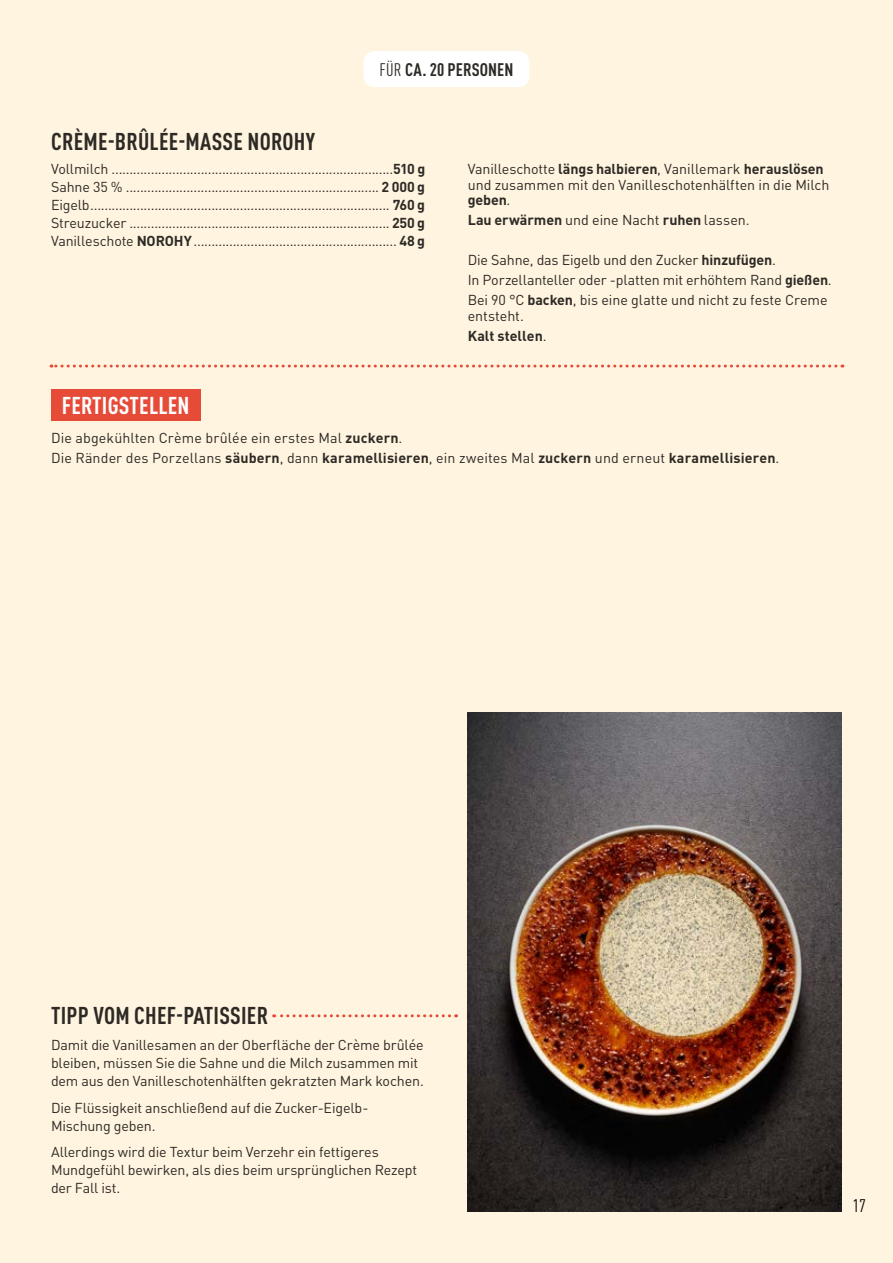
<style>
.page{position:relative;width:893px;height:1263px;background:#fff4df}
.page>*{position:absolute;margin:0;border:0;box-sizing:border-box;transform-origin:0 0}
.t1{font:700 condensed 24px "DINOT";letter-spacing:.01em;color:#2d2a26}
.t2{font:700 condensed 24px "DINOT";letter-spacing:.01em;color:#fff}
.t3{font:700 condensed 18px "DINOT";letter-spacing:.005em;color:#2d2a26}
.t4{font:condensed 18px "DINOT";color:#000}
.t5{font:14.25px/18px "DINOT";letter-spacing:-.01em;color:#2d2a26}
.t6{font:700 14.25px/20px "DINOT";color:#2d2a26}
.s1{font-weight:400}
.s2{font-weight:700}
</style>
<div class="page">
<div style="left:364px;top:51px;width:165px;height:36px;background:#fff;border-radius:11px"></div>
<svg style="left:51px;top:365px;width:785px;height:3px"></svg>
<svg style="left:274px;top:1014px;width:176px;height:3px"></svg>
<div style="left:51px;top:390px;width:150px;height:31px;background:#e64b38"></div>
<img style="left:467px;top:713px;width:375px;height:499px">
<p class="t3" style="left:380px;top:59px;width:135px"><span class="s1">FÜR</span> CA. 20 PERSONEN</p>
<h1 class="t1" style="left:51px;top:127px;width:265px">CRÈME-BRÛLÉE-MASSE NOROHY</h1>
<p class="t5" style="left:51px;top:159px;width:376px;text-align:justify">Vollmilch ...............................................................................<span class="s2">510 g </span>Sahne 35 % ....................................................................... <span class="s2">2 000 g </span>Eigelb.................................................................................... <span class="s2">760 g </span>Streuzucker ......................................................................... <span class="s2">250 g </span>Vanilleschote <span class="s2">NOROHY</span>......................................................... <span class="s2">48 g</span></p>
<p class="t5" style="left:468px;top:160px;width:363px;line-height:15.8px">Vanilleschotte <span class="s2">längs halbieren</span>, Vanillemark <span class="s2">herauslösen </span>und zusammen mit den Vanilleschotenhälften in die Milch <span class="s2">geben</span>.</p>
<p class="t5" style="left:468px;top:211px;width:283px"><span class="s2">Lau erwärmen</span> und eine Nacht <span class="s2">ruhen</span> lassen.</p>
<p class="t5" style="left:468px;top:250px;width:365px;line-height:20px">Die Sahne, das Eigelb und den Zucker <span class="s2">hinzufügen</span>.<br>In Porzellanteller oder -platten mit erhöhtem Rand <span class="s2">gießen</span>.<br>Bei 90 °C <span class="s2">backen</span>, bis eine glatte und nicht zu feste Creme</p>
<p class="t6" style="left:468px;top:305px;width:80px"><span class="s1">entsteht.<br></span>Kalt stellen<span class="s1">.</span></p>
<h1 class="t2" style="left:62px;top:391px;width:129px">FERTIGSTELLEN</h1>
<p class="t5" style="left:51px;top:428px;width:730px;line-height:20px">Die abgekühlten Crème brûlée ein erstes Mal <span class="s2">zuckern</span>.<br>Die Ränder des Porzellans <span class="s2">säubern</span>, dann <span class="s2">karamellisieren</span>, ein zweites Mal <span class="s2">zuckern</span> und erneut <span class="s2">karamellisieren</span>.</p>
<h1 class="t1" style="left:51px;top:1000px;width:218px">TIPP VOM CHEF-PATISSIER</h1>
<p class="t5" style="left:51px;top:1035px;width:374px">Damit die Vanillesamen an der Oberfläche der Crème brûlée bleiben, müssen Sie die Sahne und die Milch zusammen mit dem aus den Vanilleschotenhälften gekratzten Mark kochen.</p>
<p class="t5" style="left:51px;top:1098px;width:319px">Die Flüssigkeit anschließend auf die Zucker-Eigelb-<br>Mischung geben.</p>
<p class="t5" style="left:51px;top:1142px;width:368px">Allerdings wird die Textur beim Verzehr ein fettigeres<br>Mundgefühl bewirken, als dies beim ursprünglichen Rezept der Fall ist.</p>
<p class="t4" style="left:853px;top:1195px;width:14px">17</p>
</div>
